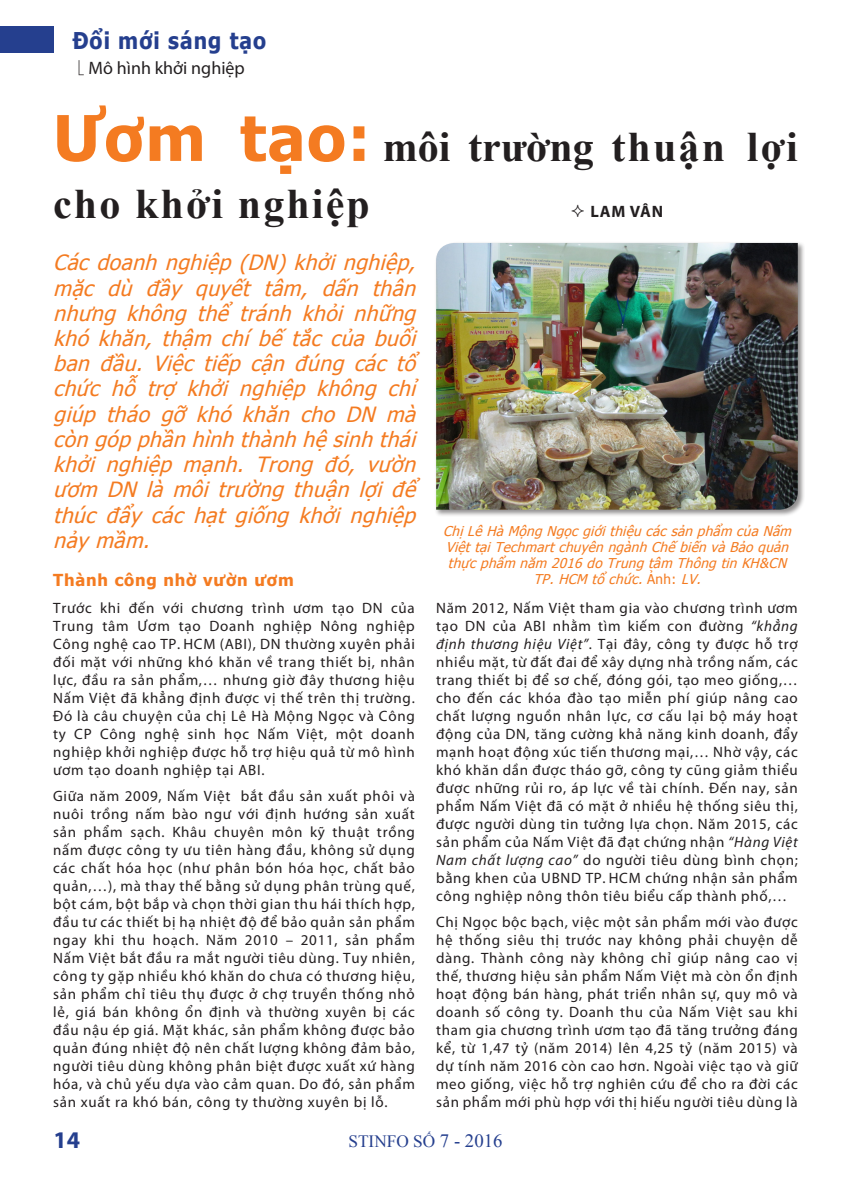
<style>
.page{position:relative;width:851px;height:1191px;background:#fff}
.page>*{position:absolute;margin:0;border:0;box-sizing:border-box;transform-origin:0 0}
.t1{font:700 42px/57px "Times New Roman";letter-spacing:.05em;color:#231f20}
.t2{font:700 24px "Myriad Pro";color:#253f8e}
.t3{font:700 23.1px "Tahoma";letter-spacing:.05em;color:#253f8e;scale:.91 1}
.t4{font:italic 21px/25.2px "Tahoma";letter-spacing:.025em;color:#f47b21}
.t5{font:18px "Myriad Pro";color:#231f20}
.t6{font:17.25px "Times New Roman";color:#253f8e}
.t7{font:700 16.5px "Tahoma";letter-spacing:.05em;color:#f47b21}
.Tacgia{font:700 16.5px "Myriad Pro";letter-spacing:.05em;color:#231f20}
.t8{font:15px/18px "Myriad Pro";letter-spacing:.05em;color:#231f20;text-align:justify}
.t9{font:italic 13.5px/16.2px "Tahoma";letter-spacing:.025em;color:#f47b21;text-align:center}
.s1{font-family:"Tahoma";font-size:63px;color:#f47b21}
.s2{font-style:normal}
.s3{font-style:italic}
.s4{font-size:18.75px}
</style>
<div class="page">
<div style="left:0;top:26px;width:53px;height:27px;background:#253f8e"></div>
<div style="left:434px;top:241px;width:371px;height:276px;background:#231f20;opacity:.5"></div>
<img style="left:436px;top:243px;width:361px;height:266px">
<h3 class="t3" style="left:72px;top:24px;width:214px">Đổi mới sáng tạo</h3>
<p class="t5" style="left:88px;top:57px;width:158px">Mô hình khởi nghiệp</p>
<p class="t1" style="left:53px;top:117px;width:746px"><span class="s1">Ươm tạo:</span> môi trường thuận lợi cho khởi nghiệp</p>
<p class="Tacgia" style="left:590px;top:201px;width:74px">LAM VÂN</p>
<p class="t4" style="left:53px;top:249px;width:370px">Các doanh nghiệp (DN) khởi nghiệp, mặc dù đầy quyết tâm, dấn thân nhưng không thể tránh khỏi những khó khăn, thậm chí bế tắc của buổi ban đầ u. Việc tiếp cận đúng các tổ chức hỗ trợ khởi nghiệp không chỉ giúp tháo gỡ khó khăn cho DN mà còn góp phần hình thành hệsinh thái khởi nghiệp mạnh. Trong đó, vườn ươm DN là môi trường thuận lợi để thúc đẩy các hạt giống khởi nghiệp nảy mầm.</p>
<p class="t7" style="left:53px;top:568px;width:242px">Thành công nhờ vườn ươm</p>
<p class="t8" style="left:53px;top:598px;width:363px">Trước khi đến với chương trình ươm tạo DN của Trung tâm Ươm tạo Doanh nghiệp Nông nghiệp Công nghệ cao TP. HCM (ABI), DN thường xuyên phải đối mặt với những khó khăn về trang thiết bị, nhân lực, đầu ra sản phẩm,… nhưng giờ đây thương hiệu Nấm Việt đã khẳng định được vị thế trên thị trường.<br>Đó là câu chuyện của chị Lê Hà Mộng Ngọc và Công ty CP Công nghệ sinh học Nấm Việt, một doanh nghiệp khởi nghiệp được hỗ trợ hiệu quả từ mô hình ươm tạo doanh nghiệp tại ABI.</p>
<p class="t8" style="left:53px;top:787px;width:363px">Giữa năm 2009, Nấm Việt bắt đầu sản xuất phôi và nuôi trồng nấm bào ngư với định hướng sản xuất sản phẩm sạch. Khâu chuyên môn kỹ thuật trồng nấm được công ty ưu tiên hàng đầu, không sử dụng các chất hóa học (như phân bón hóa học, chất bảo quản,…), mà thay thế bằng sử dụng phân trùng quế, bột cám, bột bắp và chọn thời gian thu hái thích hợp, đầu tư các thiết bị hạ nhiệt độ để bảo quản sản phẩm ngay khi thu hoạch. Năm 2010 – 2011, sản phẩm Nấm Việt bắt đầu ra mắt người tiêu dùng. Tuy nhiên, công ty gặp nhiều khó khăn do chưa có thương hiệu, sản phẩm chỉ tiêu thụ được ở chợ truyền thống nhỏ lẻ, giá bán không ổn định và thường xuyên bị các đầu nậu ép giá. Mặt khác, sản phẩm không được bảo quản đúng nhiệt độ nên chất lượng không đảm bảo, người tiêu dùng không phân biệt được xuất xứ hàng hóa, và chủ yếu dựa vào cảm quan. Do đó, sản phẩm sản xuất ra khó bán, công ty thường xuyên bị lỗ.</p>
<p class="t9" style="left:443px;top:522px;width:354px">ChịLêHàMộng Ngọcgiớithiệu cácsản phẩm củaNấm ViệttạiTechmartchuyên ngành Chế biến vàBảoquản thựcphẩm năm 2016doTrung tâm Thông tin KH&amp;CN TP.HCM tổchức.<span class="s2">Ả n h :</span> LV.</p>
<p class="t8" style="left:436px;top:598px;width:363px">Năm 2012, Nấm Việt tham gia vào chương trình ươm tạo DN của ABI nhằm tìm kiếm con đường <span class="s3">“khẳng định thương hiệu Việt”</span>. Tại đây, công ty được hỗ trợ nhiều mặt, từ đất đai để xây dựng nhà trồng nấm, các trang thiết bị để sơ chế, đóng gói, tạo meo giống,… cho đến các khóa đào tạo miễn phí giúp nâng cao chất lượng nguồn nhân lực, cơ cấu lại bộ máy hoạt động của DN, tăng cường khả năng kinh doanh, đẩy mạnh hoạt động xúc tiến thương mại,… Nhờ vậy, các khó khăn dần được tháo gỡ, công ty cũng giảm thiểu được những rủi ro, áp lực về tài chính. Đến nay, sản phẩm Nấm Việt đã có mặt ở nhiều hệ thống siêu thị, được người dùng tin tưởng lựa chọn. Năm 2015, các sản phẩm của Nấm Việt đã đạt chứng nhận <span class="s3">“Hàng Việt Nam chất lượng cao”</span> do người tiêu dùng bình chọn; bằng khen của UBND TP. HCM chứng nhận sản phẩm công nghiệp nông thôn tiêu biểu cấp thành phố,…</p>
<p class="t8" style="left:436px;top:913px;width:363px">Chị Ngọc bộc bạch, việc một sản phẩm mới vào được hệ thống siêu thị trước nay không phải chuyện dễ dàng. Thành công này không chỉ giúp nâng cao vị thế, thương hiệu sản phẩm Nấm Việt mà còn ổn định hoạt động bán hàng, phát triển nhân sự, quy mô và doanh số công ty. Doanh thu của Nấm Việt sau khi tham gia chương trình ươm tạo đã tăng trưởng đáng kể, từ 1,47 tỷ (năm 2014) lên 4,25 tỷ (năm 2015) và dự tính năm 2016 còn cao hơn. Ngoài việc tạo và giữ meo giống, việc hỗ trợ nghiên cứu để cho ra đời các sản phẩm mới phù hợp với thị hiếu người tiêu dùng là</p>
<p class="t2" style="left:53px;top:1124px;width:28px">14</p>
<p class="t6" style="left:348px;top:1130px;width:155px">STINFO SỐ <span class="s4">7 - 2016</span></p>
</div>
